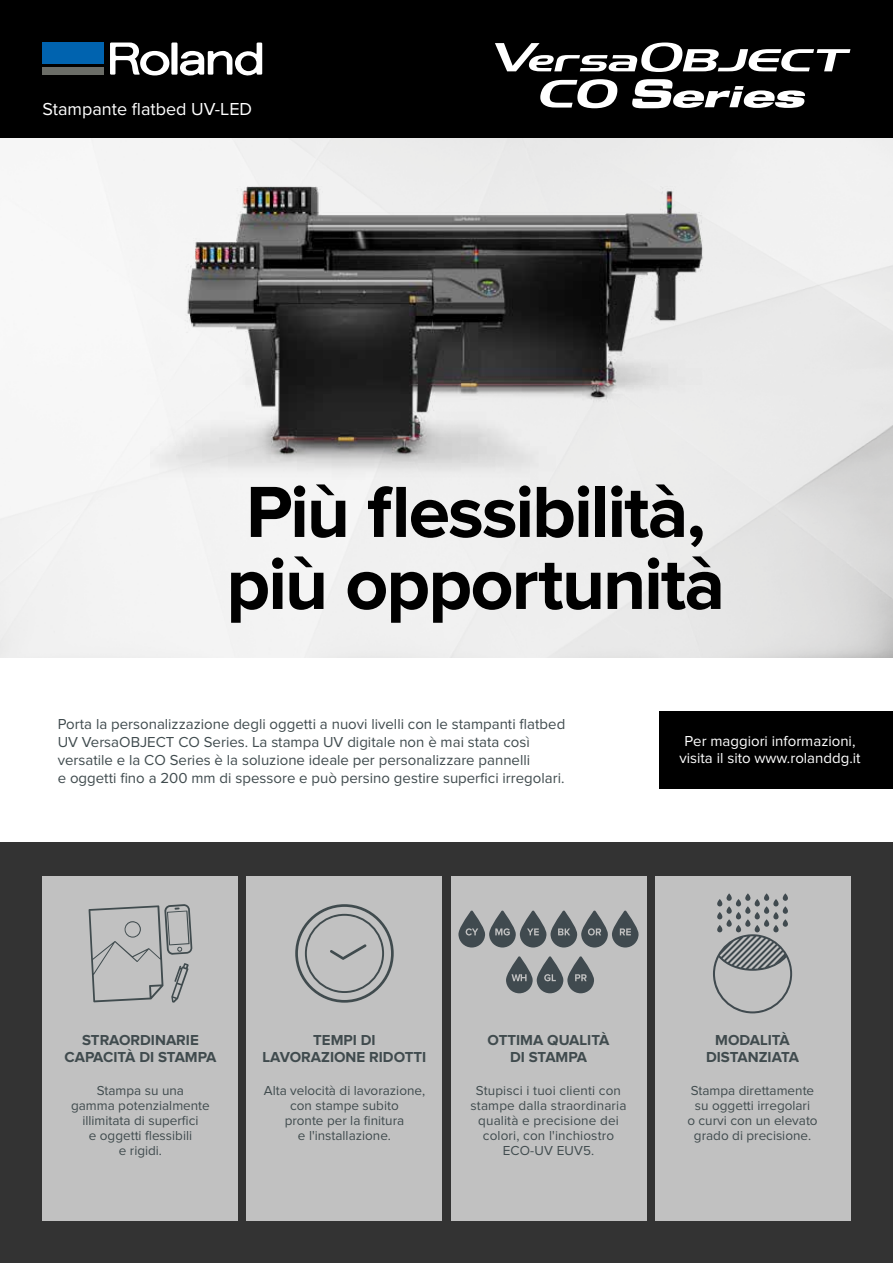
<style>
.page{position:relative;width:893px;height:1263px;background:#fff}
.page>*{position:absolute;margin:0;border:0;box-sizing:border-box;transform-origin:0 0}
.t1{font:700 75px/72px "Proxima Nova";letter-spacing:-.03em;color:#000}
.t2{font:18px "Proxima Nova";color:#fff}
.t3{font:15px/18px "Proxima Nova";color:#404b4e}
.t4{font:700 15px/16.5px "Proxima Nova";color:#404b4e;text-align:center}
.t5{font:15px/16.5px "Proxima Nova";color:#fff;text-align:center}
.t6{font:13.5px/15px "Proxima Nova";color:#404b4e;text-align:center}
</style>
<div class="page">
<img style="left:0;top:137px;width:893px;height:520px">
<div style="left:0;top:0;width:893px;height:137px;background:#000"></div>
<div style="left:171px;top:43px;width:7px;height:32px;background:#fff"></div>
<svg style="left:180px;top:43px;width:82px;height:33px"></svg>
<svg style="left:110px;top:43px;width:59px;height:32px"></svg>
<div style="left:43px;top:67px;width:61px;height:8px;background:#6b6d67"></div>
<div style="left:43px;top:43px;width:61px;height:21px;background:#0063af"></div>
<div style="left:0;top:842px;width:893px;height:421px;background:#333"></div>
<div style="left:660px;top:711px;width:233px;height:77px;background:#000"></div>
<div style="left:43px;top:876px;width:195px;height:344px;background:#c1c1c1"></div>
<svg style="left:89px;top:904px;width:103px;height:99px"></svg>
<div style="left:247px;top:876px;width:195px;height:344px;background:#c1c1c1"></div>
<svg style="left:295px;top:904px;width:99px;height:99px"></svg>
<div style="left:451px;top:876px;width:195px;height:344px;background:#c1c1c1"></div>
<div style="left:655px;top:876px;width:195px;height:344px;background:#c1c1c1"></div>
<img style="left:150px;top:160px;width:593px;height:341px">
<svg style="left:495px;top:43px;width:355px;height:29px"></svg>
<svg style="left:632px;top:79px;width:173px;height:29px"></svg>
<svg style="left:540px;top:79px;width:77px;height:29px"></svg>
<svg style="left:458px;top:910px;width:181px;height:37px"></svg>
<svg style="left:506px;top:956px;width:88px;height:37px"></svg>
<svg style="left:717px;top:912px;width:5px;height:7px"></svg>
<svg style="left:717px;top:899px;width:5px;height:7px"></svg>
<svg style="left:726px;top:919px;width:6px;height:8px"></svg>
<svg style="left:726px;top:906px;width:6px;height:8px"></svg>
<svg style="left:726px;top:893px;width:6px;height:8px"></svg>
<svg style="left:736px;top:912px;width:5px;height:7px"></svg>
<svg style="left:736px;top:899px;width:5px;height:7px"></svg>
<svg style="left:745px;top:919px;width:5px;height:8px"></svg>
<svg style="left:745px;top:906px;width:5px;height:8px"></svg>
<svg style="left:745px;top:893px;width:5px;height:8px"></svg>
<svg style="left:713px;top:925px;width:79px;height:88px"></svg>
<svg style="left:755px;top:912px;width:5px;height:7px"></svg>
<svg style="left:755px;top:899px;width:5px;height:7px"></svg>
<div style="left:764px;top:919px;width:5px;height:8px;background:#404a4f;border-radius:3px"></div>
<div style="left:764px;top:906px;width:5px;height:8px;background:#404a4f;border-radius:3px"></div>
<div style="left:764px;top:893px;width:5px;height:8px;background:#404a4f;border-radius:3px"></div>
<svg style="left:773px;top:925px;width:6px;height:7px"></svg>
<svg style="left:773px;top:912px;width:6px;height:7px"></svg>
<svg style="left:773px;top:899px;width:6px;height:7px"></svg>
<div style="left:783px;top:919px;width:5px;height:8px;background:#404a4f;border-radius:3px"></div>
<div style="left:783px;top:906px;width:5px;height:8px;background:#404a4f;border-radius:3px"></div>
<div style="left:783px;top:893px;width:5px;height:8px;background:#404a4f;border-radius:3px"></div>
<h2 class="t2" style="left:43px;top:99px;width:211px">Stampante flatbed UV-LED</h2>
<h1 class="t1" style="left:226px;top:479px;width:500px">Più flessibilità, più opportunità</h1>
<p class="t3" style="left:58px;top:715px;width:509px">Porta la personalizzazione degli oggetti a nuovi livelli con le stampanti flatbed UV VersaOBJECT CO Series. La stampa UV digitale non è mai stata così versatile e la CO Series è la soluzione ideale per personalizzare pannelli<br>e oggetti fino a 200 mm di spessore e può persino gestire superfici irregolari.</p>
<p class="t5" style="left:679px;top:733px;width:183px">Per maggiori informazioni, visita il sito www.rolanddg.it</p>
<p class="t4" style="left:65px;top:1033px;width:153px">STRAORDINARIE<br>CAPACITÀ DI STAMPA</p>
<p class="t6" style="left:71px;top:1083px;width:140px">Stampa su una<br>gamma potenzialmente illimitata di superfici<br>e oggetti flessibili<br>e rigidi.</p>
<p class="t4" style="left:263px;top:1033px;width:165px">TEMPI DI<br>LAVORAZIONE RIDOTTI</p>
<p class="t6" style="left:264px;top:1083px;width:163px">Alta velocità di lavorazione, con stampe subito<br>pronte per la finitura<br>e l'installazione.</p>
<p class="t4" style="left:488px;top:1033px;width:123px">OTTIMA QUALITÀ<br>DI STAMPA</p>
<p class="t6" style="left:470px;top:1083px;width:157px">Stupisci i tuoi clienti con stampe dalla straordinaria qualità e precisione dei colori, con l'inchiostro<br>ECO-UV EUV5.</p>
<p class="t4" style="left:706px;top:1033px;width:94px">MODALITÀ<br>DISTANZIATA</p>
<p class="t6" style="left:687px;top:1083px;width:132px">Stampa direttamente su oggetti irregolari<br>o curvi con un elevato grado di precisione.</p>
</div>
